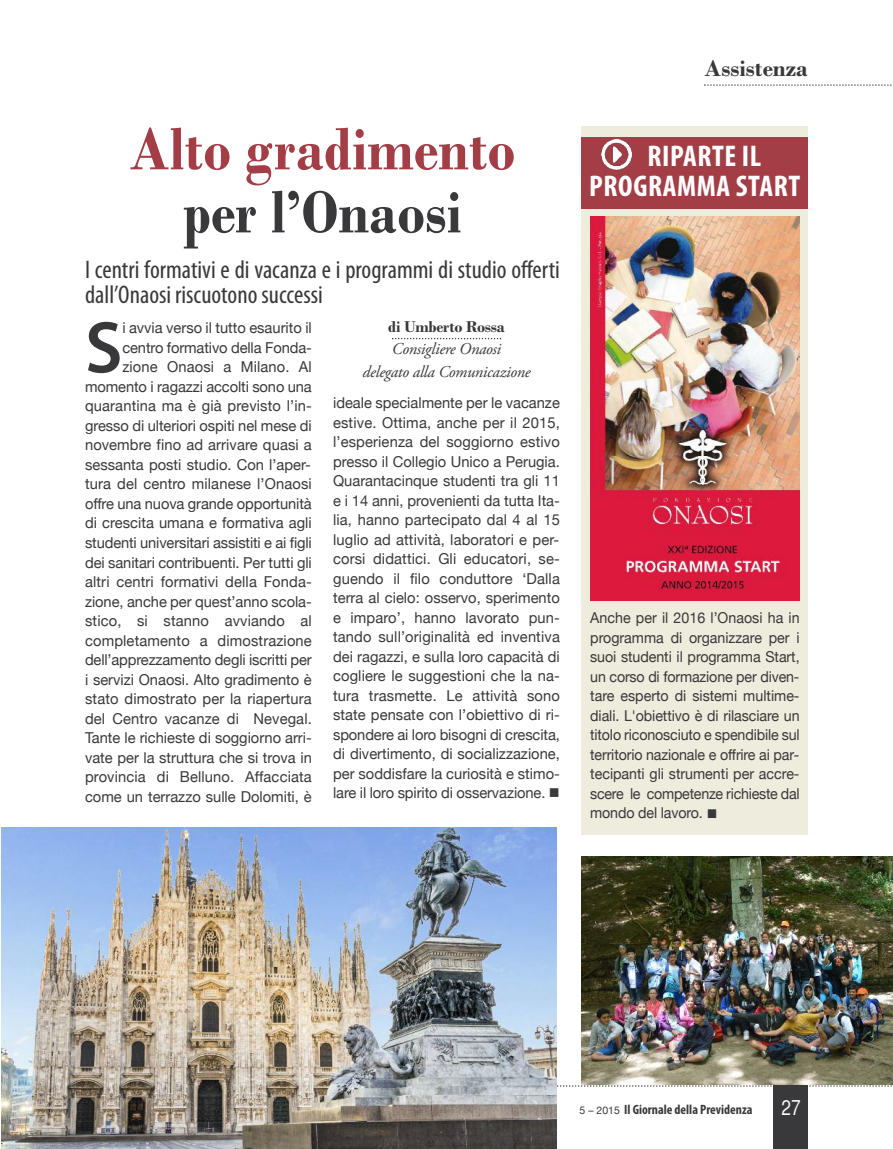
<style>
.page{position:relative;width:893px;height:1149px;background:#fff}
.page>*{position:absolute;margin:0;border:0;box-sizing:border-box;transform-origin:0 0}
.t1{font:600 73.65px "Myriad Pro";color:#39383a}
.t2{font:700 62.7px "Bodoni";color:#a33e47;scale:.91 1}
.t3{font:700 62.7px "Bodoni";color:#39383a;scale:.91 1}
.t4{font:700 condensed 30px/30px "Myriad Pro";letter-spacing:.02em;color:#fff}
.t5{font:condensed 25.5px/25.5px "Myriad Pro";color:#39383a}
.t6{font:700 24px "Bodoni";color:#39383a}
.t7{font:21px "Helvetica CY Plain";color:#fff}
.t8{font:italic 16.5px "Adobe Garamond Pro";letter-spacing:-.015em;color:#39383a}
.t9{font:700 16.5px "Bodoni";letter-spacing:-.015em;color:#39383a}
.t10{font:15px/19.5px "Helvetica Neue";color:#39383a;text-align:right}
.t11{font:15px/19.5px "Helvetica Neue";color:#39383a;text-align:justify;scale:.95 1}
.t12{font:700 condensed 13.5px "Myriad Pro";color:#39383a}
.s1{font-family:"Lucida Sans Unicode"}
.s2{font-family:"Helvetica Neue";font-weight:400;font-stretch:normal;font-size:10.5px}
</style>
<div class="page">
<svg style="left:704px;top:84px;width:188px;height:2px"></svg>
<div style="left:774px;top:1084px;width:34px;height:64px;background:#39383a"></div>
<svg style="left:557px;top:1084px;width:336px;height:2px"></svg>
<svg style="left:392px;top:338px;width:109px;height:1px"></svg>
<div style="left:581px;top:127px;width:227px;height:707px;background:#eeecdd"></div>
<div style="left:581px;top:137px;width:227px;height:71px;background:#a33e47"></div>
<img style="left:601px;top:140px;width:31px;height:31px">
<img style="left:1px;top:827px;width:556px;height:321px">
<img style="left:590px;top:216px;width:209px;height:384px">
<img style="left:581px;top:856px;width:312px;height:228px">
<h2 class="t2" style="left:130px;top:111px;width:425px">Alto gradimento</h2>
<h2 class="t3" style="left:183px;top:174px;width:308px">per l’Onaosi</h2>
<h3 class="t5" style="left:85px;top:259px;width:476px">I centri formativi e di vacanza e i programmi di studio offerti dall’Onaosi riscuotono successi</h3>
<h1 class="t1" style="left:85px;top:320px;width:39px">S</h1>
<p class="t10" style="left:85px;top:318px;width:228px">i avvia verso il tutto esaurito il centro formativo della Fonda&shy;zione Onaosi a Milano. Al momento i ragazzi accolti sono una quarantina ma è già previsto l’in&shy;gresso di ulteriori ospiti nel mese di novembre fino ad arrivare quasi a sessanta posti studio. Con l’aper&shy;tura del centro milanese l’Onaosi offre una nuova grande opportunità di crescita umana e formativa agli studenti universitari assistiti e ai figli dei sanitari contribuenti. Per tutti gli altri centri formativi della Fonda&shy;zione, anche per quest’anno scola&shy;stico, si stanno avviando al completamento a dimostrazione dell’apprezzamento degli iscritti per i servizi Onaosi. Alto gradimento è stato dimostrato per la riapertura del Centro vacanze di Nevegal.<br>Tante le richieste di soggiorno arri&shy;vate per la struttura che si trova in provincia di Belluno. Affacciata come un terrazzo sulle Dolomiti, è</p>
<p class="t9" style="left:388px;top:316px;width:118px">di Umberto Rossa</p>
<p class="t8" style="left:392px;top:342px;width:111px">Consigliere Onaosi</p>
<p class="t8" style="left:362px;top:365px;width:170px">delegato alla Comunicazione</p>
<p class="t10" style="left:333px;top:393px;width:228px;text-align:justify">ideale specialmente per le vacanze estive. Ottima, anche per il 2015, l’esperienza del soggiorno estivo presso il Collegio Unico a Perugia.<br>Quarantacinque studenti tra gli 11 e i 14 anni, provenienti da tutta Ita&shy;lia, hanno partecipato dal 4 al 15 luglio ad attività, laboratori e per&shy;corsi didattici. Gli educatori, se&shy;guendo il filo conduttore ‘Dalla terra al cielo: osservo, sperimento e imparo’, hanno lavorato pun&shy;tando sull’originalità ed inventiva dei ragazzi, e sulla loro capacità di cogliere le suggestioni che la na&shy;tura trasmette. Le attività sono state pensate con l’obiettivo di ri&shy;spondere ai loro bisogni di crescita, di divertimento, di socializzazione, per soddisfare la curiosità e stimo&shy;lare il loro spirito di osservazione. ■</p>
<h3 class="t6" style="left:705px;top:53px;width:105px">Assistenza</h3>
<h3 class="t4" style="left:589px;top:143px;width:212px;text-indent:58px">RIPARTE IL<br>PROGRAMMA START</h3>
<p class="t11" style="left:590px;top:607px;width:222px">Anche per il 2016 l’Onaosi ha in programma di organizzare per i suoi studenti il programma Start, un corso di formazione per diven&shy;tare esperto di sistemi multime&shy;diali. L'obiettivo è di rilasciare un titolo riconosciuto e spendibile sul territorio nazionale e offrire ai par&shy;tecipanti gli strumenti per accre&shy;scere le competenze richieste dal mondo del lavoro. <span class="s1">■</span></p>
<p class="t12" style="left:580px;top:1104px;width:174px"><span class="s2">5 – 2015</span> Il Giornale della Previdenza</p>
<h3 class="t7" style="left:781px;top:1095px;width:21px">27</h3>
</div>
